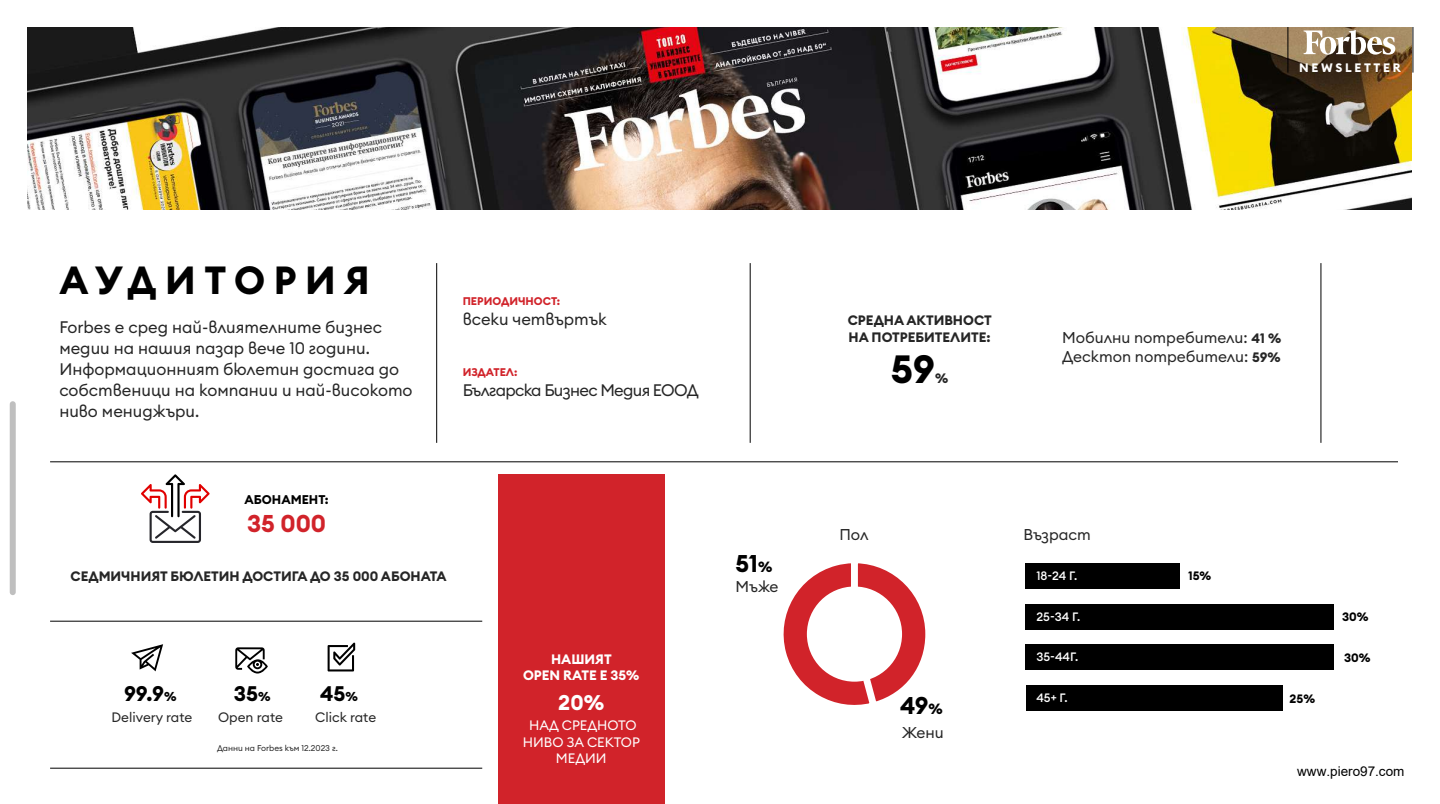
<style>
.page{position:relative;width:1440px;height:804px;background:#fff}
.page>*{position:absolute;margin:0;border:0;box-sizing:border-box;transform-origin:0 0}
.t1{font:700 38.92px "Euclid Circular B";color:#000}
.t2{font:700 38.7px "Euclid Circular B";letter-spacing:.22em;color:#000}
.t3{font:700 24px "Euclid Circular B";color:#d1232a}
.t4{font:700 23.92px "Euclid Circular B";color:#000}
.t5{font:700 21px "Euclid Circular B";color:#fff}
.t6{font:700 20.85px "Euclid Circular B";color:#000}
.t7{font:16.5px/21px "Euclid Circular B";color:#262626}
.t8{font:16.5px "Euclid Circular B";letter-spacing:-.04em;color:#262626}
.t9{font:15.45px/18.9px "Euclid Circular B";color:#262626}
.t10{font:700 13.5px/16.5px "Euclid Circular B";color:#262626}
.t11{font:13.5px "Euclid Circular B";color:#262626}
.t12{font:13.5px/16.5px "Euclid Circular B";color:#fff;text-align:center}
.t13{font:700 13.5px/16.5px "Euclid Circular B";color:#fff;text-align:center}
.t14{font:13.5px "Arial";color:#000}
.t15{font:700 12.52px "Euclid Circular B";color:#000}
.t16{font:700 12.15px "Euclid Circular B";letter-spacing:.22em;color:#fff}
.t17{font:500 12px "Euclid Circular B";color:#fff}
.t18{font:700 12px "Euclid Circular B";color:#000}
.t19{font:700 11.02px "Euclid Circular B";color:#d1232a}
.t20{font:8.25px "Euclid Circular B";color:#262626}
.s1{font-size:12.75px}
.s2{font-size:14.62px}
.s3{font-weight:700;font-size:13.5px}
</style>
<div class="page">
<img style="left:27px;top:27px;width:1385px;height:183px">
<div style="left:1026px;top:563px;width:154px;height:26px;background:#000"></div>
<div style="left:1026px;top:604px;width:308px;height:25px;background:#000"></div>
<div style="left:1026px;top:644px;width:308px;height:26px;background:#000"></div>
<div style="left:1026px;top:685px;width:256px;height:26px;background:#000"></div>
<hr style="left:50px;top:621px;width:432px;height:1px;background:#000">
<hr style="left:436px;top:263px;width:1px;height:180px;background:#000">
<hr style="left:750px;top:263px;width:1px;height:180px;background:#000">
<hr style="left:1321px;top:263px;width:1px;height:180px;background:#000">
<hr style="left:50px;top:462px;width:1348px;height:1px;background:#000">
<hr style="left:50px;top:768px;width:432px;height:1px;background:#000">
<svg style="left:783px;top:563px;width:143px;height:142px"></svg>
<div style="left:807px;top:586px;width:95px;height:96px;background:#fff;border-radius:50%"></div>
<svg style="left:235px;top:647px;width:33px;height:27px"></svg>
<svg style="left:131px;top:644px;width:32px;height:27px"></svg>
<svg style="left:328px;top:643px;width:27px;height:28px"></svg>
<div style="left:10px;top:401px;width:6px;height:194px;background:#bfbfbf;border-radius:3px"></div>
<svg style="left:1304px;top:30px;width:91px;height:25px"></svg>
<hr style="left:1288px;top:27px;width:1px;height:46px;background:#000">
<hr style="left:1413px;top:27px;width:1px;height:46px;background:#000">
<div style="left:498px;top:474px;width:166px;height:330px;background:#d1232a"></div>
<svg style="left:141px;top:474px;width:69px;height:69px"></svg>
<p class="t16" style="left:1299px;top:59px;width:103px">NEWSLETTER</p>
<h2 class="t2" style="left:59px;top:256px;width:312px">АУДИТОРИЯ</h2>
<p class="t7" style="left:59px;top:317px;width:355px">Forbes е сред най-влиятелните бизнес медии на нашия пазар вече 10 години.<br>Информационният бюлетин достига до собственици на компании и най-високото ниво мениджъри.</p>
<p class="t19" style="left:463px;top:294px;width:99px">ПЕРИОДИЧНОСТ:</p>
<p class="t7" style="left:463px;top:309px;width:146px">всеки четвъртък</p>
<p class="t19" style="left:463px;top:365px;width:56px">ИЗДАТЕЛ:</p>
<p class="t8" style="left:463px;top:379px;width:237px">Българска Бизнес Медия ЕООД</p>
<p class="t15" style="left:245px;top:492px;width:86px">АБОНАМЕНТ:</p>
<h3 class="t3" style="left:247px;top:508px;width:80px">35 000</h3>
<p class="t10" style="left:71px;top:568px;width:378px">СЕДМИЧНИЯТ БЮЛЕТИН ДОСТИГА ДО 35 000 АБОНАТА</p>
<p class="t6" style="left:124px;top:680px;width:54px">99.9<span class="s1">%</span></p>
<p class="t11" style="left:112px;top:709px;width:82px">Delivery rate</p>
<p class="t6" style="left:234px;top:680px;width:38px">35<span class="s1">%</span></p>
<p class="t11" style="left:218px;top:709px;width:66px">Open rate</p>
<p class="t6" style="left:320px;top:680px;width:39px">45<span class="s1">%</span></p>
<p class="t11" style="left:315px;top:709px;width:62px">Click rate</p>
<p class="t20" style="left:217px;top:743px;width:122px">Данни на Forbes към 12.2023 г.</p>
<p class="t13" style="left:523px;top:651px;width:118px">НАШИЯТ<br>OPEN RATE Е 35%</p>
<p class="t5" style="left:558px;top:689px;width:47px">20%</p>
<p class="t12" style="left:523px;top:717px;width:119px">НАД СРЕДНОТО<br>НИВО ЗА СЕКТОР<br>МЕДИИ</p>
<h3 class="t4" style="left:735px;top:548px;width:38px">51<span class="s2">%</span></h3>
<p class="t9" style="left:736px;top:577px;width:45px">Мъже</p>
<p class="t10" style="left:848px;top:312px;width:146px">СРЕДНА АКТИВНОСТ<br>НА ПОТРЕБИТЕЛИТЕ:</p>
<h1 class="t1" style="left:891px;top:344px;width:46px">59</h1>
<p class="t10" style="left:935px;top:370px;width:15px">%</p>
<p class="t9" style="left:1062px;top:328px;width:221px">Мобилни потребители: <span class="s3">41 %<br></span>Десктоп потребители: <span class="s3">59%</span></p>
<p class="t9" style="left:840px;top:525px;width:31px">Пол</p>
<p class="t9" style="left:1024px;top:525px;width:69px">Възраст</p>
<h3 class="t4" style="left:900px;top:690px;width:44px">49<span class="s2">%</span></h3>
<p class="t9" style="left:902px;top:723px;width:43px">Жени</p>
<p class="t17" style="left:1036px;top:568px;width:42px">18-24 Г.</p>
<p class="t18" style="left:1188px;top:568px;width:25px">15%</p>
<p class="t17" style="left:1036px;top:609px;width:45px">25-34 Г.</p>
<p class="t17" style="left:1036px;top:649px;width:43px">35-44Г.</p>
<p class="t17" style="left:1036px;top:690px;width:33px">45+ Г.</p>
<p class="t18" style="left:1290px;top:691px;width:27px">25%</p>
<p class="t18" style="left:1342px;top:609px;width:28px">30%</p>
<p class="t18" style="left:1344px;top:650px;width:28px">30%</p>
<p class="t14" style="left:1297px;top:762px;width:109px">www.piero97.com</p>
</div>
